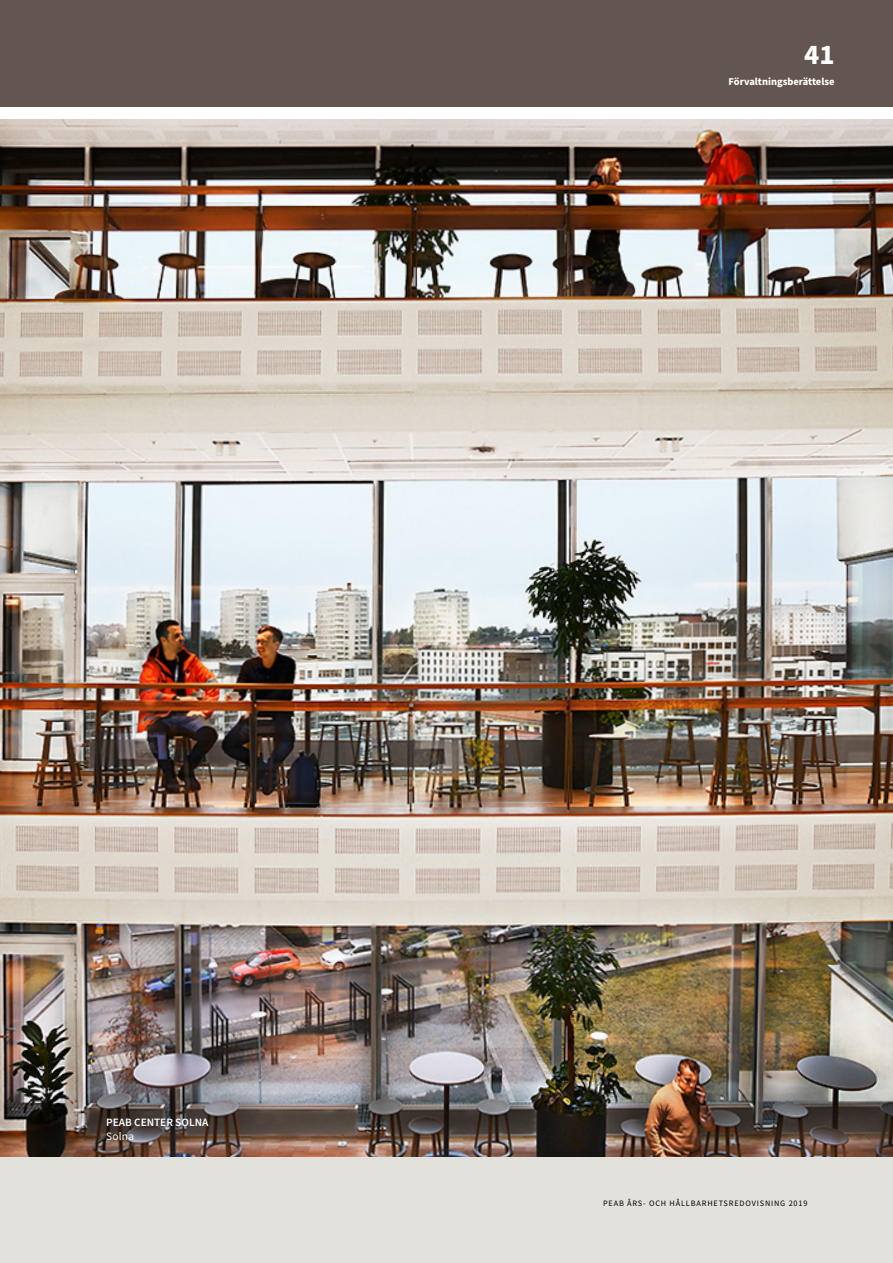
<style>
.page{position:relative;width:893px;height:1263px;background:#fff}
.page>*{position:absolute;margin:0;border:0;box-sizing:border-box;transform-origin:0 0}
.t1{font:700 28.5px "Source Sans Pro";color:#fff}
.t2{font:600 11.25px "Source Sans Pro";color:#fff}
.t3{font:11.25px "Source Sans Pro";letter-spacing:.02em;color:#fff}
.t4{font:700 10.5px "Source Sans Pro";color:#fff}
.t5{font:8.25px "Source Sans Pro";letter-spacing:.1em;color:#000}
</style>
<div class="page">
<div style="left:0;top:119px;width:893px;height:1144px;background:#e3e1dc"></div>
<div style="left:0;top:0;width:893px;height:107px;background:#63554f"></div>
<img style="left:0;top:119px;width:893px;height:1038px">
<h1 class="t1" style="left:804px;top:35px;width:32px">41</h1>
<p class="t4" style="left:728px;top:74px;width:108px">Förvaltningsberättelse</p>
<h2 class="t2" style="left:106px;top:1115px;width:104px">PEAB CENTER SOLNA</h2>
<h2 class="t3" style="left:106px;top:1128px;width:29px">Solna</h2>
<p class="t5" style="left:603px;top:1198px;width:206px">PEAB ÅRS- OCH HÅLLBARHETSREDOVISNING 2019</p>
</div>
